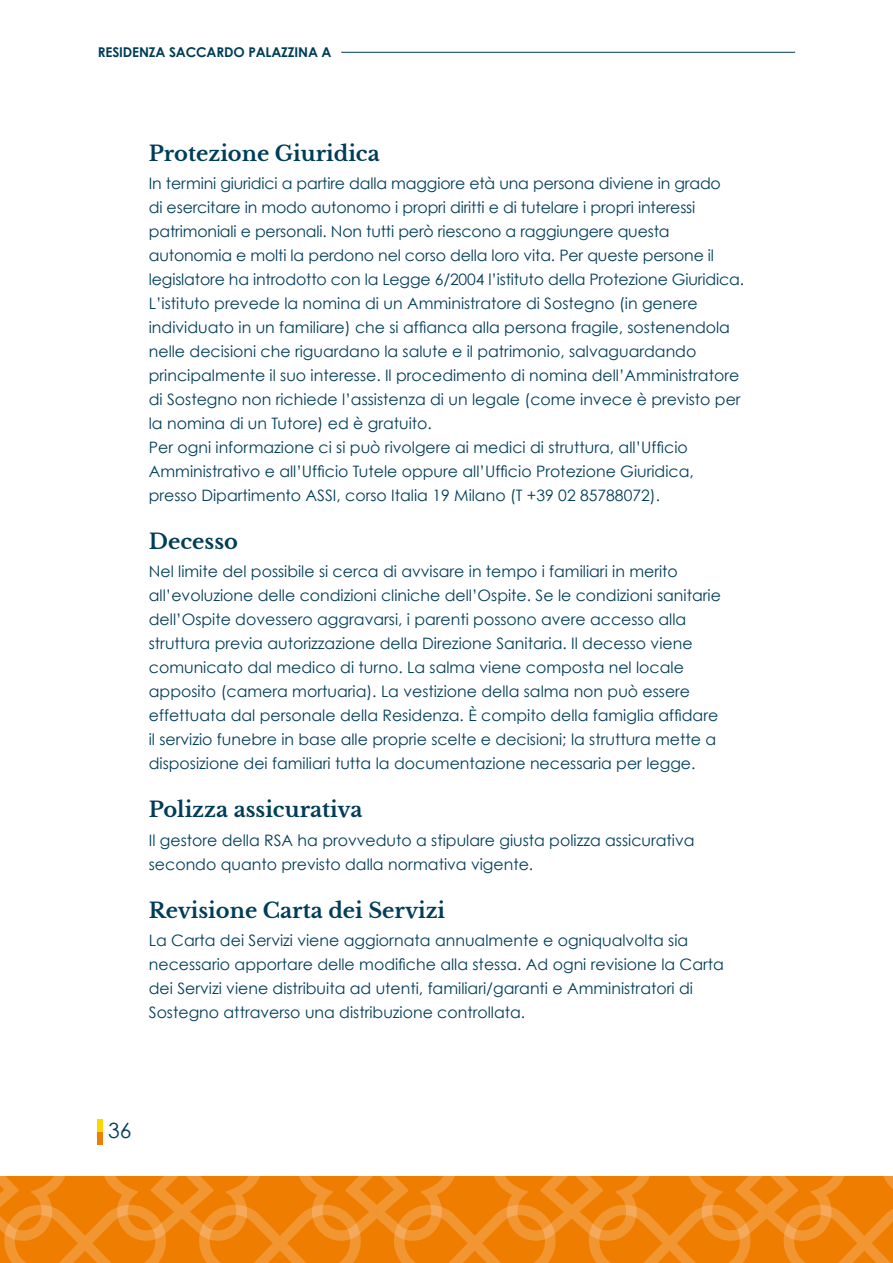
<style>
.page{position:relative;width:893px;height:1263px;background:#fff}
.page>*{position:absolute;margin:0;border:0;box-sizing:border-box;transform-origin:0 0}
.t1{font:700 21px "Libre Baskerville";color:#003d58}
.t2{font:21px "Century Gothic";color:#003d58}
.t3{font:15.75px/24px "Century Gothic";color:#003d58}
.t4{font:700 13.5px "Century Gothic";letter-spacing:-.01em;color:#003d58}
</style>
<div class="page">
<svg style="left:0;top:1176px;width:893px;height:87px;background:#f08613"></svg>
<div style="left:98px;top:1132px;width:5px;height:12px;background:#ef7d00"></div>
<div style="left:98px;top:1119px;width:5px;height:13px;background:#ffd600"></div>
<hr style="left:341px;top:52px;width:454px;height:1px;background:#003d58">
<p class="t4" style="left:98px;top:44px;width:235px">RESIDENZA SACCARDO PALAZZINA A</p>
<h1 class="t1" style="left:149px;top:140px;width:233px">Protezione Giuridica</h1>
<p class="t3" style="left:149px;top:171px;width:597px">In termini giuridici a partire dalla maggiore età una persona diviene in grado<br>di esercitare in modo autonomo i propri diritti e di tutelare i propri interessi patrimoniali e personali. Non tutti però riescono a raggiungere questa autonomia e molti la perdono nel corso della loro vita. Per queste persone il legislatore ha introdotto con la Legge 6/2004 l’istituto della Protezione Giuridica.<br>L’istituto prevede la nomina di un Amministratore di Sostegno (in genere individuato in un familiare) che si affianca alla persona fragile, sostenendola nelle decisioni che riguardano la salute e il patrimonio, salvaguardando principalmente il suo interesse. Il procedimento di nomina dell’Amministratore di Sostegno non richiede l’assistenza di un legale (come invece è previsto per la nomina di un Tutore) ed è gratuito.<br>Per ogni informazione ci si può rivolgere ai medici di struttura, all’Ufficio Amministrativo e all’Ufficio Tutele oppure all’Ufficio Protezione Giuridica, presso Dipartimento ASSI, corso Italia 19 Milano (T +39 02 85788072).</p>
<h1 class="t1" style="left:149px;top:529px;width:91px">Decesso</h1>
<p class="t3" style="left:149px;top:559px;width:574px">Nel limite del possibile si cerca di avvisare in tempo i familiari in merito all’evoluzione delle condizioni cliniche dell’Ospite. Se le condizioni sanitarie dell’Ospite dovessero aggravarsi, i parenti possono avere accesso alla struttura previa autorizzazione della Direzione Sanitaria. Il decesso viene comunicato dal medico di turno. La salma viene composta nel locale apposito (camera mortuaria). La vestizione della salma non può essere effettuata dal personale della Residenza. È compito della famiglia affidare il servizio funebre in base alle proprie scelte e decisioni; la struttura mette a disposizione dei familiari tutta la documentazione necessaria per legge.</p>
<h1 class="t1" style="left:149px;top:797px;width:215px">Polizza assicurativa</h1>
<p class="t3" style="left:149px;top:828px;width:547px">Il gestore della RSA ha provveduto a stipulare giusta polizza assicurativa secondo quanto previsto dalla normativa vigente.</p>
<h1 class="t1" style="left:149px;top:897px;width:298px">Revisione Carta dei Servizi</h1>
<p class="t3" style="left:149px;top:928px;width:577px">La Carta dei Servizi viene aggiornata annualmente e ogniqualvolta sia necessario apportare delle modifiche alla stessa. Ad ogni revisione la Carta dei Servizi viene distribuita ad utenti, familiari/garanti e Amministratori di Sostegno attraverso una distribuzione controllata.</p>
<h1 class="t2" style="left:108px;top:1118px;width:25px">36</h1>
</div>
